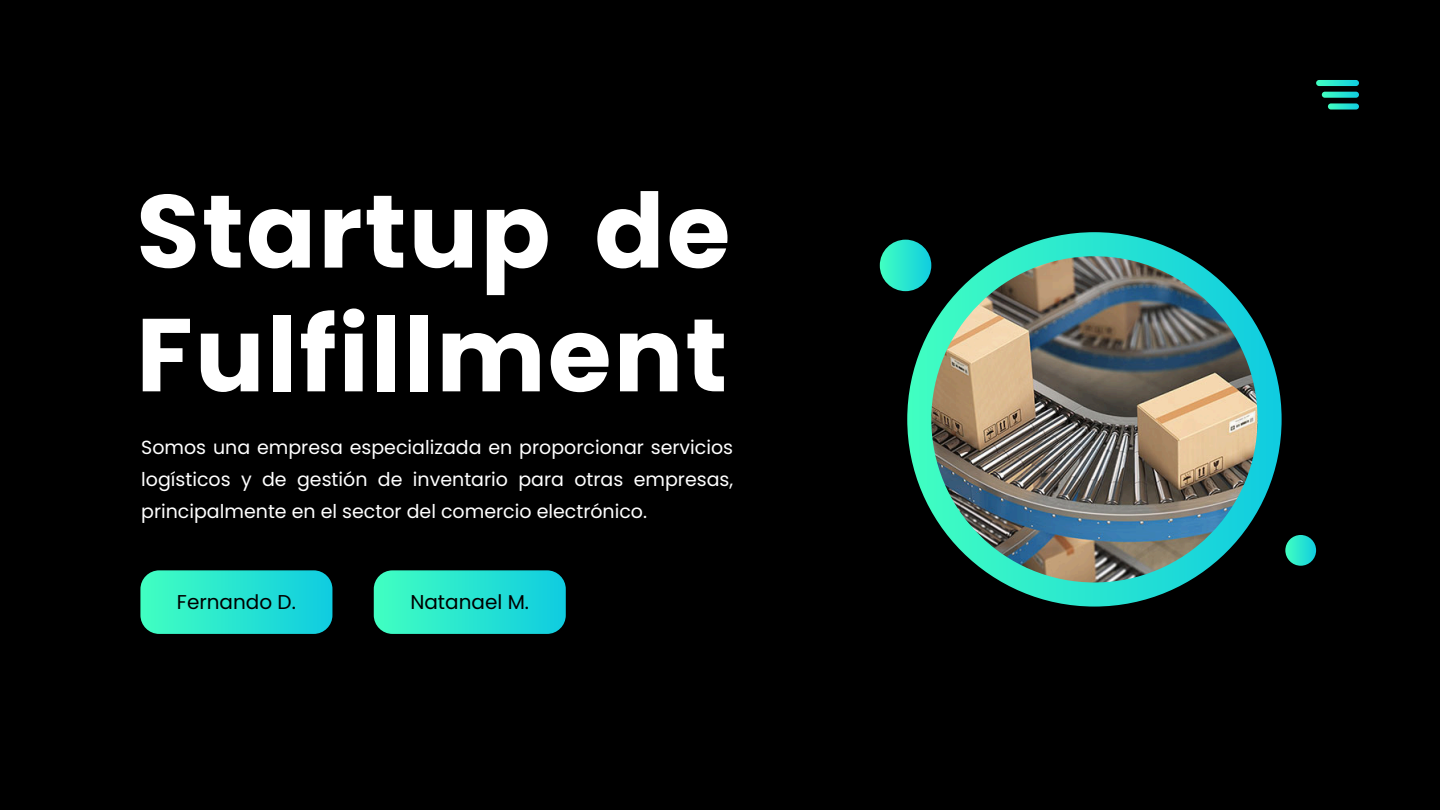
<style>
.page{position:relative;width:1440px;height:810px;background:#000}
.page>*{position:absolute;margin:0;border:0;box-sizing:border-box;transform-origin:0 0}
.t1{font:700 103.4px/123.8px "Poppins";letter-spacing:.02em;color:#fff}
.t2{font:20px "Poppins";color:#000}
.t3{font:19px/32.2px "Poppins";color:#fff;text-align:justify}
</style>
<div class="page">
<div style="left:140px;top:570px;width:192px;height:64px;background:linear-gradient(to right,#41fec0,#10cce0);border-radius:19px"></div>
<div style="left:374px;top:570px;width:192px;height:64px;background:linear-gradient(to right,#41ffc2,#10cadf);border-radius:19px"></div>
<svg style="left:907px;top:232px;width:375px;height:375px;background:#28e1cd"></svg>
<img style="left:931px;top:256px;width:327px;height:326px;border-radius:50%">
<svg style="left:1285px;top:535px;width:31px;height:31px"></svg>
<svg style="left:880px;top:240px;width:51px;height:51px;background:#28e4cf"></svg>
<svg style="left:1316px;top:80px;width:43px;height:6px"></svg>
<svg style="left:1322px;top:92px;width:37px;height:6px"></svg>
<svg style="left:1328px;top:103px;width:31px;height:7px"></svg>
<p class="t1" style="left:136px;top:170px;width:596px">Startup de<br>Fulfillment</p>
<p class="t3" style="left:141px;top:431px;width:594px">Somos una empresa especializada en proporcionar servicios logísticos y de gestión de inventario para otras empresas, principalmente en el sector del comercio electrónico.</p>
<p class="t2" style="left:177px;top:588px;width:121px">Fernando D.</p>
<p class="t2" style="left:410px;top:588px;width:120px">Natanael M.</p>
</div>
